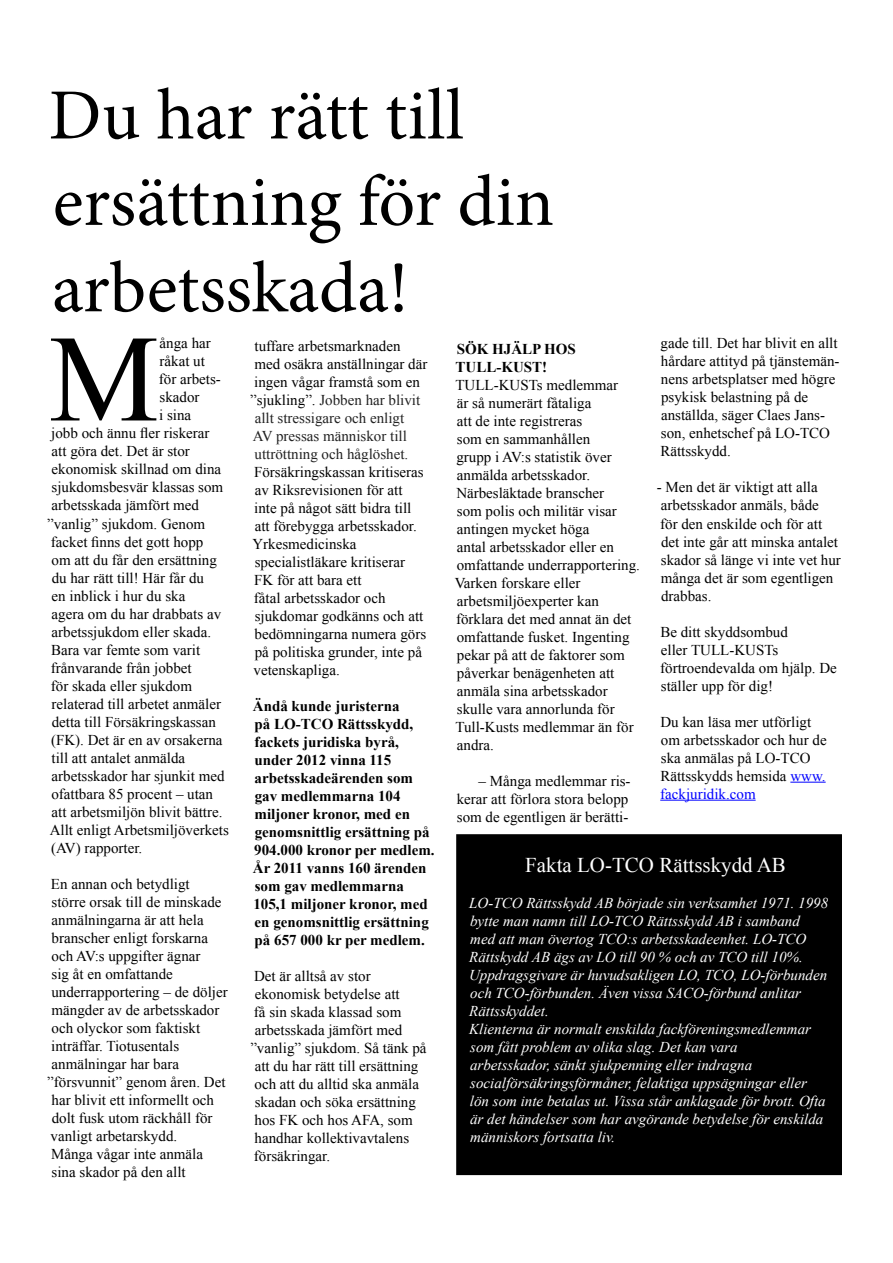
<style>
.page{position:relative;width:893px;height:1263px;background:#fff}
.page>*{position:absolute;margin:0;border:0;box-sizing:border-box;transform-origin:0 0}
.t1{font:123.75px "Times New Roman";color:#000}
.t2{font:72px/86.4px "Minion Pro";color:#000}
.t3{font:21px "Times New Roman";color:#fff}
.t4{font:15px/18px "Times New Roman";color:#000}
.t5{font:italic 15px/18px "Times New Roman";color:#fff}
.t6{font:700 15px/18px "Times New Roman";color:#000}
.t7{font:15px/18px "Times New Roman";color:#222}
.s1{color:#000}
.s2{color:#00f}
</style>
<div class="page">
<div style="left:457px;top:835px;width:384px;height:339px;background:#000"></div>
<div style="left:456px;top:834px;width:386px;height:341px;border:2px solid #000"></div>
<hr style="left:790px;top:782px;width:36px;height:1px;background:#00f">
<hr style="left:660px;top:800px;width:96px;height:1px;background:#00f">
<h2 class="t2" style="left:48px;top:73px;width:507px">Du har rätt till ersättning för din arbetsskada!</h2>
<h1 class="t1" style="left:49px;top:296px;width:112px">M</h1>
<p class="t4" style="left:160px;top:334px;width:53px">ånga har</p>
<p class="t4" style="left:160px;top:352px;width:47px">råkat ut</p>
<p class="t4" style="left:159px;top:370px;width:64px">för arbets-</p>
<p class="t4" style="left:160px;top:388px;width:41px">skador</p>
<p class="t4" style="left:159px;top:406px;width:34px">i sina</p>
<p class="t4" style="left:51px;top:424px;width:160px">jobb och ännu fler riskerar</p>
<p class="t4" style="left:52px;top:442px;width:140px">att göra det. Det är stor</p>
<p class="t4" style="left:52px;top:460px;width:171px">ekonomisk skillnad om dina</p>
<p class="t4" style="left:52px;top:478px;width:173px">sjukdomsbesvär klassas som</p>
<p class="t4" style="left:52px;top:496px;width:149px">arbetsskada jämfört med</p>
<p class="t4" style="left:47px;top:514px;width:159px">”vanlig” sjukdom. Genom</p>
<p class="t4" style="left:51px;top:532px;width:154px">facket finns det gott hopp</p>
<p class="t4" style="left:52px;top:550px;width:167px">om att du får den ersättning</p>
<p class="t4" style="left:52px;top:568px;width:154px">du har rätt till! Här får du</p>
<p class="t4" style="left:52px;top:586px;width:135px">en inblick i hur du ska</p>
<p class="t4" style="left:52px;top:604px;width:171px">agera om du har drabbats av</p>
<p class="t4" style="left:52px;top:622px;width:161px">arbetssjukdom eller skada.</p>
<p class="t4" style="left:51px;top:640px;width:151px">Bara var femte som varit</p>
<p class="t4" style="left:51px;top:658px;width:142px">frånvarande från jobbet</p>
<p class="t4" style="left:51px;top:676px;width:143px">för skada eller sjukdom</p>
<p class="t4" style="left:52px;top:694px;width:171px">relaterad till arbetet anmäler</p>
<p class="t4" style="left:52px;top:712px;width:166px">detta till Försäkringskassan</p>
<p class="t4" style="left:51px;top:730px;width:173px">(FK). Det är en av orsakerna</p>
<p class="t4" style="left:52px;top:748px;width:135px">till att antalet anmälda</p>
<p class="t4" style="left:52px;top:766px;width:174px">arbetsskador har sjunkit med</p>
<p class="t4" style="left:51px;top:784px;width:163px">ofattbara 85 procent – utan</p>
<p class="t4" style="left:52px;top:802px;width:172px">att arbetsmiljön blivit bättre.</p>
<p class="t4" style="left:50px;top:820px;width:181px">Allt enligt Arbetsmiljöverkets</p>
<p class="t4" style="left:51px;top:838px;width:93px">(AV) rapporter.</p>
<p class="t4" style="left:47px;top:874px;width:182px">En annan och betydligt<br>större orsak till de minskade anmälningarna är att hela branscher enligt forskarna och AV:s uppgifter ägnar<br>sig åt en omfattande underrapportering – de döljer mängder av de arbetsskador och olyckor som faktiskt inträffar. Tiotusentals anmälningar har bara ”försvunnit” genom åren. Det har blivit ett informellt och dolt fusk utom räckhåll för vanligt arbetarskydd.<br>Många vågar inte anmäla<br>sina skador på den allt</p>
<p class="t7" style="left:250px;top:337px;width:179px"><span class="s1">tuffare arbetsmarknaden<br>med osäkra anställningar där ingen vågar framstå som en ”sjukling”.</span> Jobben har blivit allt stressigare och enligt<br>AV pressas människor till uttröttning och håglöshet.</p>
<p class="t4" style="left:252px;top:463px;width:175px">Försäkringskassan kritiseras av Riksrevisionen för att inte på något sätt bidra till att förebygga arbetsskador.<br>Yrkesmedicinska specialistläkare kritiserar<br>FK för att bara ett<br>fåtal arbetsskador och sjukdomar godkänns och att bedömningarna numera görs på politiska grunder, inte på vetenskapliga.</p>
<p class="t6" style="left:253px;top:697px;width:183px">Ändå kunde juristerna<br>på LO-TCO Rättsskydd, fackets juridiska byrå, under 2012 vinna 115 arbetsskadeärenden som gav medlemmarna 104 miljoner kronor, med en genomsnittlig ersättning på<br>904.000 kronor per medlem.<br>År 2011 vanns 160 ärenden som gav medlemmarna<br>105,1 miljoner kronor, med en genomsnittlig ersättning på 657 000 kr per medlem.</p>
<p class="t4" style="left:250px;top:967px;width:178px">Det är alltså av stor ekonomisk betydelse att<br>få sin skada klassad som arbetsskada jämfört med ”vanlig” sjukdom. Så tänk på att du har rätt till ersättning och att du alltid ska anmäla skadan och söka ersättning hos FK och hos AFA, som handhar kollektivavtalens försäkringar.</p>
<p class="t6" style="left:456px;top:339px;width:122px">SÖK HJÄLP HOS<br>TULL-KUST!</p>
<p class="t4" style="left:455px;top:375px;width:187px">TULL-KUSTs medlemmar<br>är så numerärt fåtaliga<br>att de inte registreras<br>som en sammanhållen<br>grupp i AV:s statistik över anmälda arbetsskador.<br>Närbesläktade branscher<br>som polis och militär visar antingen mycket höga<br>antal arbetsskador eller en omfattande underrapportering.<br>Varken forskare eller arbetsmiljöexperter kan förklara det med annat än det omfattande fusket. Ingenting pekar på att de faktorer som påverkar benägenheten att anmäla sina arbetsskador skulle vara annorlunda för<br>Tull-Kusts medlemmar än för andra.</p>
<p class="t4" style="left:457px;top:771px;width:175px;text-indent:22px">– Många medlemmar ris&shy;kerar att förlora stora belopp som de egentligen är berätti-</p>
<p class="t4" style="left:660px;top:334px;width:181px">gade till. Det har blivit en allt hårdare attityd på tjänstemän&shy;nens arbetsplatser med högre psykisk belastning på de anställda, säger Claes Jans&shy;son, enhetschef på LO-TCO<br>Rättsskydd.</p>
<p class="t4" style="left:657px;top:478px;width:186px">- Men det är viktigt att alla arbetsskador anmäls, både<br>för den enskilde och för att det inte går att minska antalet skador så länge vi inte vet hur många det är som egentligen drabbas.</p>
<p class="t4" style="left:660px;top:622px;width:178px">Be ditt skyddsombud<br>eller TULL-KUSTs förtroendevalda om hjälp. De ställer upp för dig!</p>
<p class="t4" style="left:660px;top:712px;width:168px">Du kan läsa mer utförligt om arbetsskador och hur de ska anmälas på LO-TCO<br>Rättsskydds hemsida <span class="s2">www. fackjuridik.com</span></p>
<h3 class="t3" style="left:525px;top:851px;width:291px">Fakta LO-TCO Rättsskydd AB<span class="s1">AB</span></h3>
<p class="t5" style="left:469px;top:893px;width:361px">LO-TCO Rättsskydd AB började sin verksamhet 1971. 1998 bytte man namn till LO-TCO Rättsskydd AB i samband<br>med att man övertog TCO:s arbetsskadeenhet. LO-TCO Rättskydd AB ägs av LO till 90 % och av TCO till 10%.<br>Uppdragsgivare är huvudsakligen LO, TCO, LO-förbunden och TCO-förbunden. Även vissa SACO-förbund anlitar Rättsskyddet.<br>Klienterna är normalt enskilda fackföreningsmedlemmar som fått problem av olika slag. Det kan vara<br>arbetsskador, sänkt sjukpenning eller indragna socialförsäkringsförmåner, felaktiga uppsägningar eller lön som inte betalas ut. Vissa står anklagade för brott. Ofta är det händelser som har avgörande betydelse för enskilda människors fortsatta liv.</p>
</div>
